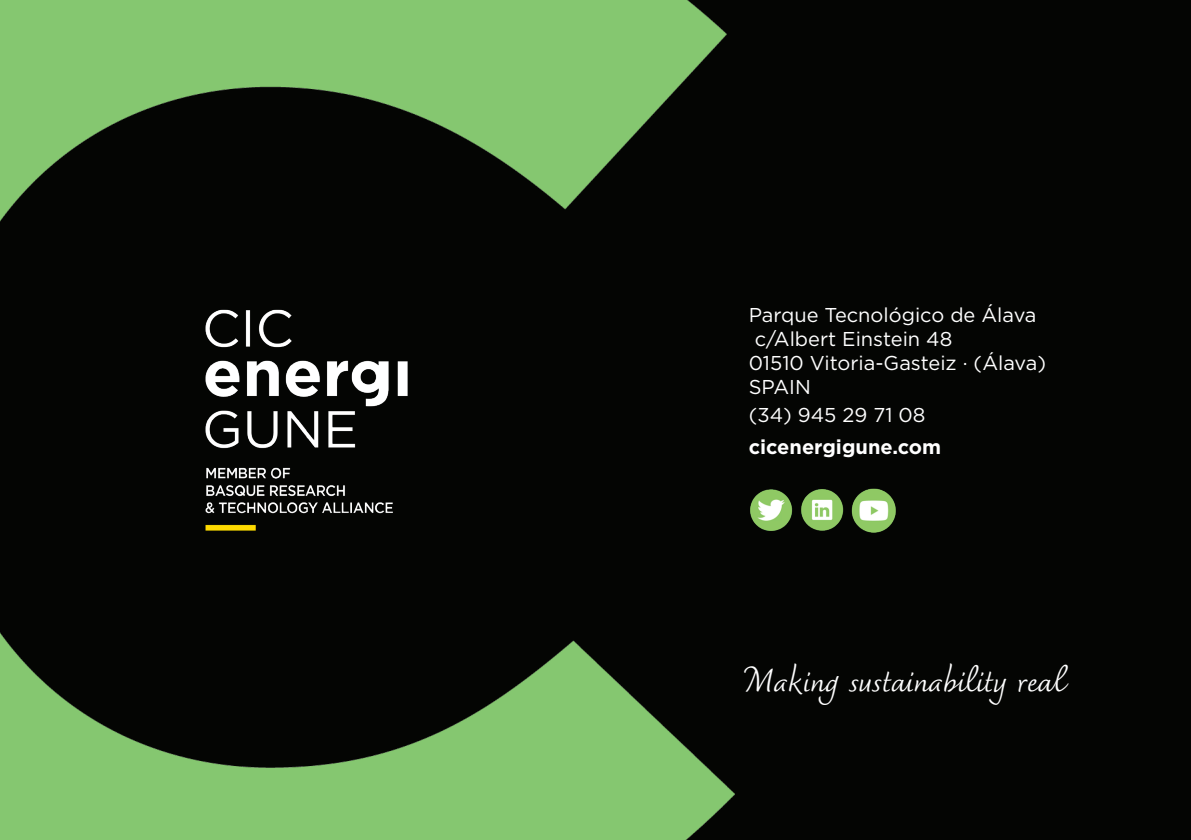
<style>
.page{position:relative;width:1191px;height:840px;background:#fff}
.page>*{position:absolute;margin:0;border:0;box-sizing:border-box;transform-origin:0 0}
.t1{font:40px "Dolce";color:#fff}
.t2{font:20px/24px "Gotham";color:#fff}
.t3{font:700 20px "Gotham";color:#fff}
</style>
<div class="page">
<div style="left:0;top:0;width:1191px;height:839px;background:#040503"></div>
<img style="left:0;top:0;width:734px;height:839px">
<img style="left:170px;top:273px;width:272px;height:293px">
<img style="left:750px;top:489px;width:43px;height:42px">
<img style="left:801px;top:489px;width:43px;height:42px">
<img style="left:851px;top:488px;width:45px;height:45px">
<p class="t2" style="left:748px;top:302px;width:289px">Parque Tecnológico de Álava</p>
<p class="t2" style="left:754px;top:326px;width:199px">c/Albert Einstein 48</p>
<p class="t2" style="left:748px;top:350px;width:299px">01510 Vitoria-Gasteiz · (Álava)<br>SPAIN</p>
<p class="t2" style="left:748px;top:403px;width:178px">(34) 945 29 71 08</p>
<p class="t3" style="left:748px;top:433px;width:194px">cicenergigune.com</p>
<p class="t1" style="left:746px;top:653px;width:320px">Making sustainability real</p>
</div>
